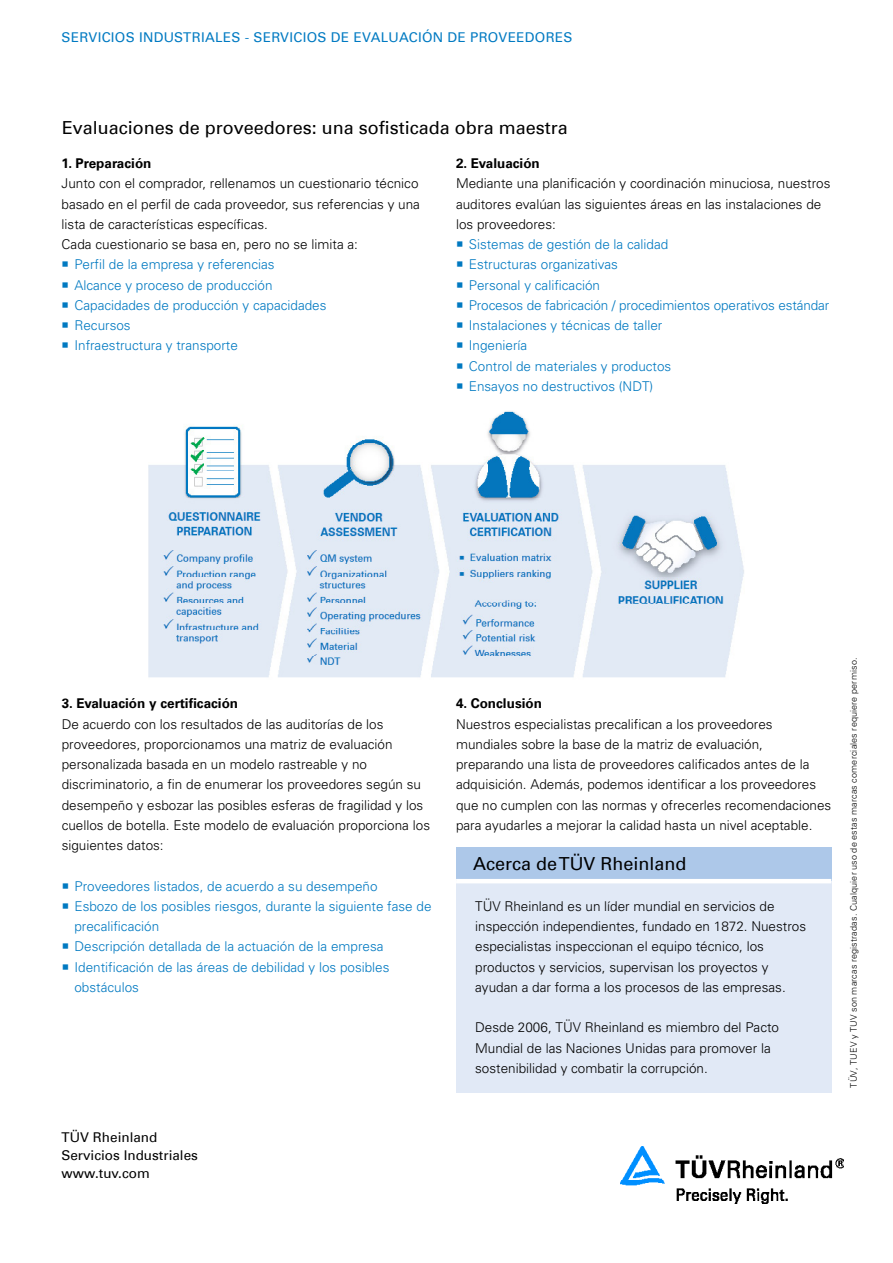
<style>
.page{position:relative;width:893px;height:1263px;background:#fff}
.page>*{position:absolute;margin:0;border:0;box-sizing:border-box;transform-origin:0 0}
.t1{font:18px "Univers Com 55 Roman";color:#000}
.t2{font:300 13.5px/20.2px "Univers";color:#000}
.t3{font:300 13.5px/20.2px "Univers";color:#0079c1}
.t4{font:700 13.5px "Univers Com 65";color:#000}
.t5{font:13.5px "Univers Com 55 Roman";letter-spacing:.02em;color:#007ac2}
.t6{font:13.5px/18px "Univers Com 55 Roman";color:#000}
.t7{font:300 9px "Univers";letter-spacing:.02em;color:#000}
</style>
<div class="page">
<img style="left:620px;top:1146px;width:224px;height:57px">
<div style="left:456px;top:847px;width:375px;height:34px;background:#adc8e9"></div>
<div style="left:456px;top:881px;width:375px;height:211px;background:#e1e9f6"></div>
<hr style="left:456px;top:879px;width:375px;height:4px;background:#fff">
<img style="left:148px;top:411px;width:596px;height:267px">
<p class="t5" style="left:62px;top:29px;width:512px">SERVICIOS INDUSTRIALES - SERVICIOS DE EVALUACIÓN DE PROVEEDORES</p>
<h1 class="t1" style="left:62px;top:117px;width:507px">Evaluaciones de proveedores: una sofisticada obra maestra</h1>
<p class="t4" style="left:62px;top:155px;width:91px">1. Preparación</p>
<p class="t2" style="left:62px;top:174px;width:360px">Junto con el comprador, rellenamos un cuestionario técnico basado en el perfil de cada proveedor, sus referencias y una lista de características específicas.<br>Cada cuestionario se basa en, pero no se limita a:</p>
<p class="t3" style="left:74px;top:255px;width:254px">Perfil de la empresa y referencias<br>Alcance y proceso de producción<br>Capacidades de producción y capacidades<br>Recursos<br>Infraestructura y transporte</p>
<p class="t4" style="left:456px;top:155px;width:85px">2. Evaluación</p>
<p class="t2" style="left:456px;top:174px;width:376px">Mediante una planificación y coordinación minuciosa, nuestros auditores evalúan las siguientes áreas en las instalaciones de los proveedores:</p>
<p class="t3" style="left:469px;top:234px;width:362px">Sistemas de gestión de la calidad<br>Estructuras organizativas<br>Personal y calificación<br>Procesos de fabricación / procedimientos operativos estándar<br>Instalaciones y técnicas de taller<br>Ingeniería<br>Control de materiales y productos<br>Ensayos no destructivos (NDT)</p>
<p class="t4" style="left:62px;top:695px;width:178px">3. Evaluación y certificación</p>
<p class="t2" style="left:62px;top:714px;width:370px">De acuerdo con los resultados de las auditorías de los proveedores, proporcionamos una matriz de evaluación personalizada basada en un modelo rastreable y no discriminatorio, a fin de enumerar los proveedores según su desempeño y esbozar las posibles esferas de fragilidad y los cuellos de botella. Este modelo de evaluación proporciona los siguientes datos:</p>
<p class="t3" style="left:74px;top:876px;width:359px">Proveedores listados, de acuerdo a su desempeño<br>Esbozo de los posibles riesgos, durante la siguiente fase de precalificación<br>Descripción detallada de la actuación de la empresa Identificación de las áreas de debilidad y los posibles obstáculos</p>
<p class="t6" style="left:62px;top:1128px;width:138px">TÜV Rheinland<br>Servicios Industriales www.tuv.com</p>
<p class="t4" style="left:456px;top:695px;width:87px">4. Conclusión</p>
<p class="t2" style="left:456px;top:714px;width:377px">Nuestros especialistas precalifican a los proveedores mundiales sobre la base de la matriz de evaluación, preparando una lista de proveedores calificados antes de la adquisición. Además, podemos identificar a los proveedores que no cumplen con las normas y ofrecerles recomendaciones para ayudarles a mejorar la calidad hasta un nivel aceptable.</p>
<h1 class="t1" style="left:473px;top:852px;width:215px">Acerca de TÜV Rheinland</h1>
<p class="t2" style="left:475px;top:896px;width:332px">TÜV Rheinland es un líder mundial en servicios de inspección independientes, fundado en 1872. Nuestros especialistas inspeccionan el equipo técnico, los productos y servicios, supervisan los proyectos y ayudan a dar forma a los procesos de las empresas.</p>
<p class="t2" style="left:475px;top:1017px;width:305px">Desde 2006, TÜV Rheinland es miembro del Pacto<br>Mundial de las Naciones Unidas para promover la sostenibilidad y combatir la corrupción.</p>
<p class="t7" style="left:848px;top:1088px;width:431px;rotate:-90deg">TÜV, TUEV y TUV son marcas registradas. Cualquier uso de estas marcas comerciales requiere permiso.</p>
</div>
